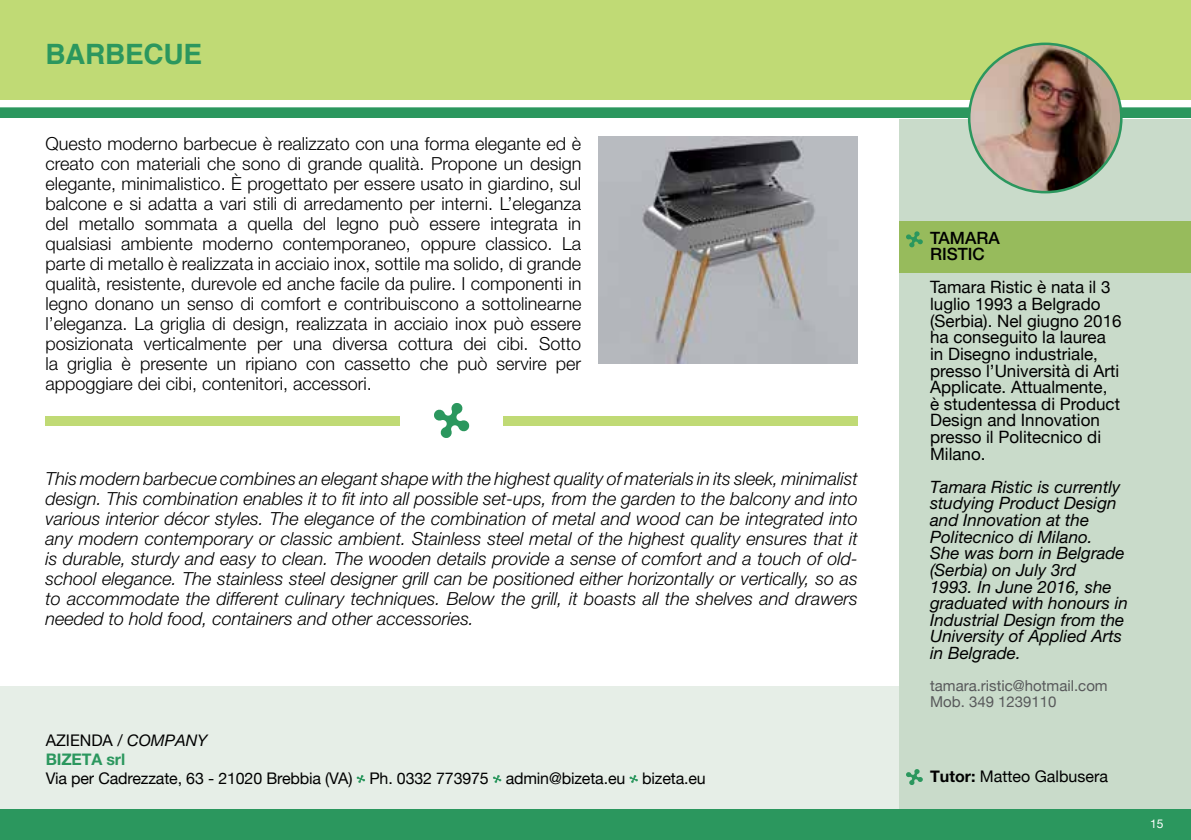
<style>
.page{position:relative;width:1191px;height:840px;background:#fff}
.page>*{position:absolute;margin:0;border:0;box-sizing:border-box;transform-origin:0 0}
.t1{font:700 28px "Helvetica";letter-spacing:-.01em;color:#2b975e}
.t2{font:300 18px/20px "Helvetica Neue LT Pro";color:#000;text-align:justify}
.t3{font:italic 300 18px/20px "Helvetica Neue LT Pro";color:#000;text-align:justify}
.t4{font:italic 17px/16.6px "Helvetica Neue LT Pro";color:#000}
.t5{font:17px/16.6px "Helvetica Neue";color:#000}
.t6{font:500 17px/16.6px "Helvetica Neue LT Pro";color:#000}
.t7{font:16px "Helvetica Neue";letter-spacing:-.01em;color:#000}
.t8{font:700 16px "Helvetica Neue LT Pro";letter-spacing:-.01em;color:#2b975e}
.t9{font:15px/16px "Helvetica Neue";color:#58595b}
.t10{font:12px "Helvetica Neue";color:#fff}
.s1{font-family:"Helvetica Neue LT Pro";font-style:italic}
.s2{font-family:"Helvetica Neue LT Pro";font-weight:700}
</style>
<div class="page">
<div style="left:0;top:686px;width:901px;height:153px;background:#e6eee7"></div>
<div style="left:899px;top:119px;width:292px;height:720px;background:#c9dbca"></div>
<div style="left:0;top:0;width:1191px;height:99px;background:#c0da75"></div>
<div style="left:899px;top:220px;width:292px;height:52px;background:#97bb5c"></div>
<svg style="left:0;top:107px;width:1191px;height:11px;background:#319a63"></svg>
<div style="left:0;top:809px;width:1191px;height:30px;background:#2b975e"></div>
<svg style="left:906px;top:231px;width:17px;height:16px"></svg>
<svg style="left:906px;top:769px;width:17px;height:16px"></svg>
<img style="left:598px;top:136px;width:259px;height:227px">
<svg style="left:356px;top:775px;width:9px;height:7px"></svg>
<svg style="left:493px;top:775px;width:8px;height:7px"></svg>
<svg style="left:629px;top:775px;width:9px;height:7px"></svg>
<div style="left:45px;top:415px;width:355px;height:10px;background:#c0da75"></div>
<div style="left:503px;top:415px;width:354px;height:10px;background:#c0da75"></div>
<svg style="left:434px;top:403px;width:36px;height:35px"></svg>
<img style="left:969px;top:44px;width:152px;height:148px">
<div style="left:968px;top:43px;width:154px;height:150px;border:3px solid #2b975e;border-radius:50%"></div>
<h1 class="t1" style="left:45px;top:29px;width:158px">BARBECUE</h1>
<p class="t2" style="left:45px;top:133px;width:537px">Questo moderno barbecue è realizzato con una forma elegante ed è creato con materiali che sono di grande qualità. Propone un design elegante, minimalistico. È progettato per essere usato in giardino, sul balcone e si adatta a vari stili di arredamento per interni. L’eleganza del metallo sommata a quella del legno può essere integrata in qualsiasi ambiente moderno contemporaneo, oppure classico. La parte di metallo è realizzata in acciaio inox, sottile ma solido, di grande qualità, resistente, durevole ed anche facile da pulire. I componenti in legno donano un senso di comfort e contribuiscono a sottolinearne l’eleganza. La griglia di design, realizzata in acciaio inox può essere posizionata verticalmente per una diversa cottura dei cibi. Sotto la griglia è presente un ripiano con cassetto che può servire per appoggiare dei cibi, contenitori, accessori.</p>
<p class="t3" style="left:45px;top:468px;width:814px">This modern barbecue combines an elegant shape with the highest quality of materials in its sleek, minimalist design. This combination enables it to fit into all possible set-ups, from the garden to the balcony and into various interior décor styles. The elegance of the combination of metal and wood can be integrated into any modern contemporary or classic ambient. Stainless steel metal of the highest quality ensures that it is durable, sturdy and easy to clean. The wooden details provide a sense of comfort and a touch of old&shy;school elegance. The stainless steel designer grill can be positioned either horizontally or vertically, so as to accommodate the different culinary techniques. Below the grill, it boasts all the shelves and drawers needed to hold food, containers and other accessories.</p>
<p class="t7" style="left:46px;top:730px;width:163px">AZIENDA / <span class="s1">COMPANY</span></p>
<p class="t8" style="left:46px;top:748px;width:81px">BIZETA srl</p>
<p class="t7" style="left:46px;top:768px;width:661px">Via per Cadrezzate, 63 - 21020 Brebbia (VA) Ph. 0332 773975 admin@bizeta.eu bizeta.eu</p>
<p class="t6" style="left:930px;top:229px;width:71px">TAMARA<br>RISTIC</p>
<p class="t5" style="left:930px;top:279px;width:193px">Tamara Ristic è nata il 3 luglio 1993 a Belgrado (Serbia). Nel giugno 2016 ha conseguito la laurea in Disegno industriale, presso l’Università di Arti<br>Applicate. Attualmente,<br>è studentessa di Product<br>Design and Innovation presso il Politecnico di<br>Milano.</p>
<p class="t4" style="left:930px;top:478px;width:199px">Tamara Ristic is currently studying Product Design and Innovation at the<br>Politecnico di Milano.<br>She was born in Belgrade (Serbia) on July 3rd<br>1993. In June 2016, she graduated with honours in<br>Industrial Design from the<br>University of Applied Arts in Belgrade.</p>
<p class="t9" style="left:930px;top:677px;width:179px">tamara.ristic@hotmail.com<br>Mob. 349 1239110</p>
<p class="t7" style="left:930px;top:766px;width:179px"><span class="s2">Tutor:</span> Matteo Galbusera</p>
<p class="t10" style="left:1150px;top:816px;width:15px">15</p>
</div>
